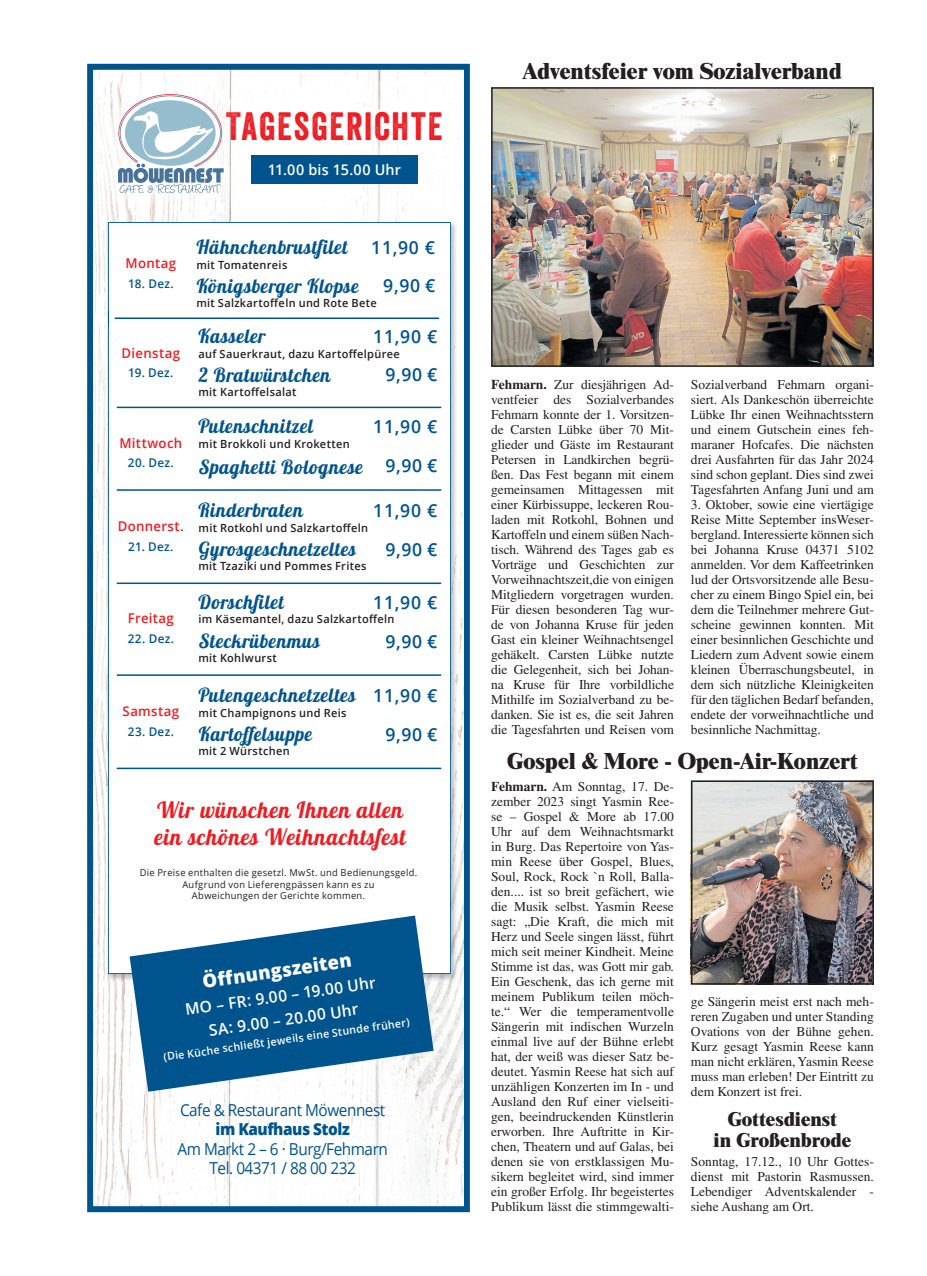
<style>
.page{position:relative;width:927px;height:1276px;background:#fff}
.page>*{position:absolute;margin:0;border:0;box-sizing:border-box;transform-origin:0 0}
.t1{font:38.25px "Veneer";letter-spacing:.05em;color:#ee1d23}
.t2{font:800 22.5px "Times LT Std";color:#231f20}
.t3{font:22.5px/27px "Lobster 1.4";letter-spacing:.04em;color:#ee1d23}
.t4{font:19.5px "Lobster 1.4";letter-spacing:.035em;color:#00548e}
.t5{font:800 19.5px/21px "Times LT Std";color:#231f20;text-align:center}
.t6{font:800 18.9px "Open Sans";color:#fff}
.t7{font:600 18px "Open Sans";letter-spacing:.04em;color:#00548e}
.t8{font:16.5px/19.5px "Open Sans";letter-spacing:-.03em;color:#00548e;text-align:center;scale:.93 1}
.t9{font:600 15.9px/24.2px "Open Sans";color:#fff;text-align:center}
.t10{font:600 14.7px "Open Sans";letter-spacing:.015em;color:#fff}
.t11{font:13.5px/15px "Times LT Std";letter-spacing:-.005em;color:#231f20;text-align:justify}
.t12{font:600 13.5px "Open Sans";letter-spacing:.02em;color:#ee1d23}
.t13{font:600 12px "Open Sans";letter-spacing:.025em;color:#00548e}
.t14{font:600 11.25px "Open Sans";letter-spacing:.025em;color:#231f20}
.t15{font:600 10.8px "Open Sans";color:#fff}
.t16{font:9.6px/11.4px "Open Sans";letter-spacing:.035em;color:#231f20;text-align:center}
.s1{font-family:"Open Sans";font-weight:600;font-size:18px}
.s2{font-weight:800}
.s3{font-weight:700}
</style>
<div class="page">
<img style="left:94px;top:71px;width:369px;height:1134px">
<div style="left:87px;top:64px;width:383px;height:1148px;border:6px solid #00548e"></div>
<img style="left:101px;top:76px;width:140px;height:135px">
<svg style="left:118px;top:94px;width:106px;height:99px"></svg>
<div style="left:251px;top:156px;width:167px;height:28px;background:#00548e"></div>
<img style="left:106px;top:931px;width:352px;height:51px">
<img style="left:451px;top:373px;width:7px;height:558px">
<img style="left:106px;top:373px;width:2px;height:558px">
<img style="left:409px;top:220px;width:49px;height:153px">
<img style="left:106px;top:220px;width:50px;height:153px">
<img style="left:156px;top:220px;width:253px;height:2px">
<svg style="left:108px;top:222px;width:343px;height:752px"></svg>
<svg style="left:130px;top:915px;width:304px;height:176px;fill:#00548e"></svg>
<img style="left:110px;top:311px;width:335px;height:14px">
<svg style="left:109px;top:311px;width:1px;height:14px"></svg>
<hr style="left:115px;top:317px;width:324px;height:2px;background:#00548e">
<img style="left:111px;top:400px;width:336px;height:14px">
<hr style="left:117px;top:407px;width:324px;height:1px;background:#00548e">
<img style="left:111px;top:483px;width:336px;height:14px">
<hr style="left:117px;top:489px;width:324px;height:2px;background:#00548e">
<img style="left:111px;top:576px;width:336px;height:14px">
<hr style="left:117px;top:582px;width:324px;height:2px;background:#00548e">
<img style="left:111px;top:668px;width:336px;height:14px">
<hr style="left:117px;top:674px;width:324px;height:2px;background:#00548e">
<img style="left:111px;top:761px;width:336px;height:14px">
<hr style="left:117px;top:767px;width:324px;height:2px;background:#00548e">
<img style="left:494px;top:90px;width:377px;height:274px">
<div style="left:491px;top:87px;width:383px;height:280px;border:2px solid #231f20"></div>
<img style="left:694px;top:783px;width:177px;height:198px">
<div style="left:691px;top:780px;width:183px;height:204px;border:2px solid #231f20"></div>
<p class="t1" style="left:226px;top:103px;width:218px">TAGESGERICHTE</p>
<p class="t10" style="left:268px;top:160px;width:135px">11.00 bis 15.00 Uhr</p>
<p class="t12" style="left:126px;top:254px;width:52px">Montag</p>
<p class="t13" style="left:128px;top:275px;width:47px">18. Dez.</p>
<p class="t12" style="left:122px;top:343px;width:60px">Dienstag</p>
<p class="t13" style="left:128px;top:364px;width:47px">19. Dez.</p>
<p class="t12" style="left:119px;top:433px;width:64px">Mittwoch</p>
<p class="t13" style="left:128px;top:454px;width:47px">20. Dez.</p>
<p class="t12" style="left:118px;top:517px;width:68px">Donnerst.</p>
<p class="t13" style="left:128px;top:538px;width:47px">21. Dez.</p>
<p class="t12" style="left:128px;top:609px;width:47px">Freitag</p>
<p class="t13" style="left:128px;top:630px;width:48px">22. Dez.</p>
<p class="t12" style="left:123px;top:702px;width:58px">Samstag</p>
<p class="t13" style="left:128px;top:723px;width:48px">23. Dez.</p>
<p class="t4" style="left:196px;top:235px;width:240px">Hähnchenbrustfilet <span class="s1">11,90 €</span></p>
<p class="t14" style="left:196px;top:257px;width:92px">mit Tomatenreis</p>
<p class="t4" style="left:197px;top:273px;width:164px">Königsberger Klopse</p>
<p class="t7" style="left:383px;top:273px;width:54px">9,90 €</p>
<p class="t14" style="left:196px;top:295px;width:182px">mit Salzkartoffeln und Rote Bete</p>
<p class="t4" style="left:198px;top:324px;width:69px">Kasseler</p>
<p class="t7" style="left:373px;top:324px;width:65px">11,90 €</p>
<p class="t14" style="left:199px;top:346px;width:203px">auf Sauerkraut, dazu Kartoffelpüree</p>
<p class="t4" style="left:199px;top:362px;width:133px">2 Bratwürstchen</p>
<p class="t7" style="left:385px;top:362px;width:54px">9,90 €</p>
<p class="t14" style="left:198px;top:384px;width:100px">mit Kartoffelsalat</p>
<p class="t4" style="left:198px;top:414px;width:116px">Putenschnitzel</p>
<p class="t7" style="left:373px;top:414px;width:65px">11,90 €</p>
<p class="t14" style="left:199px;top:436px;width:153px">mit Brokkoli und Kroketten</p>
<p class="t4" style="left:199px;top:455px;width:240px">Spaghetti Bolognese <span class="s1">9,90 €</span></p>
<p class="t4" style="left:198px;top:498px;width:106px">Rinderbraten</p>
<p class="t7" style="left:373px;top:498px;width:65px">11,90 €</p>
<p class="t14" style="left:199px;top:520px;width:171px">mit Rotkohl und Salzkartoffeln</p>
<p class="t4" style="left:199px;top:536px;width:159px">Gyrosgeschnetzeltes</p>
<p class="t7" style="left:385px;top:537px;width:54px">9,90 €</p>
<p class="t14" style="left:198px;top:558px;width:169px">mit Tzaziki und Pommes Frites</p>
<p class="t4" style="left:198px;top:589px;width:87px">Dorschfilet</p>
<p class="t7" style="left:373px;top:590px;width:65px">11,90 €</p>
<p class="t14" style="left:199px;top:611px;width:198px">im Käsemantel, dazu Salzkartoffeln</p>
<p class="t4" style="left:199px;top:628px;width:123px">Steckrübenmus</p>
<p class="t7" style="left:385px;top:629px;width:54px">9,90 €</p>
<p class="t14" style="left:198px;top:650px;width:80px">mit Kohlwurst</p>
<p class="t4" style="left:198px;top:683px;width:240px">Putengeschnetzeltes <span class="s1">11,90 €</span></p>
<p class="t14" style="left:199px;top:705px;width:150px">mit Champignons und Reis</p>
<p class="t4" style="left:199px;top:721px;width:115px">Kartoffelsuppe</p>
<p class="t7" style="left:385px;top:722px;width:54px">9,90 €</p>
<p class="t14" style="left:198px;top:743px;width:93px">mit 2 Würstchen</p>
<p class="t3" style="left:154px;top:796px;width:253px">Wir wünschen Ihnen allen ein schönes Weihnachtsfest</p>
<p class="t16" style="left:140px;top:866px;width:279px">Die Preise enthalten die gesetzl. MwSt. und Bedienungsgeld.<br>Aufgrund von Lieferengpässen kann es zu<br>Abweichungen der Gerichte kommen.</p>
<p class="t6" style="left:201px;top:967px;width:152px;rotate:-8deg">Öffnungszeiten</p>
<p class="t9" style="left:184px;top:996px;width:194px;rotate:-8deg">MO – FR: 9.00 – 19.00 Uhr<br>SA: 9.00 – 20.00 Uhr</p>
<p class="t15" style="left:162px;top:1049px;width:250px;rotate:-8deg">(Die Küche schließt jeweils eine Stunde früher)</p>
<p class="t8" style="left:177px;top:1099px;width:228px">Cafe &amp; Restaurant Möwennest <span class="s2">im Kaufhaus Stolz<br></span>Am Markt 2 – 6 · Burg/Fehmarn<br>Tel. 04371 / 88 00 232</p>
<p class="t2" style="left:523px;top:57px;width:320px">Adventsfeier vom Sozialverband</p>
<p class="t11" style="left:491px;top:377px;width:184px"><span class="s3">Fehmarn.</span> Zur diesjährigen Ad&shy;ventfeier des Sozialverbandes Fehmarn konnte der 1. Vorsitzen&shy;de Carsten Lübke über 70 Mit&shy;glieder und Gäste im Restaurant Petersen in Landkirchen begrü&shy;ßen. Das Fest begann mit einem gemeinsamen Mittagessen mit einer Kürbissuppe, leckeren Rou&shy;laden mit Rotkohl, Bohnen und Kartoffeln und einem süßen Nach&shy;tisch. Während des Tages gab es Vorträge und Geschichten zur Vorweihnachtszeit,die von einigen Mitgliedern vorgetragen wurden.<br>Für diesen besonderen Tag wur&shy;de von Johanna Kruse für jeden Gast ein kleiner Weihnachtsengel gehäkelt. Carsten Lübke nutzte die Gelegenheit, sich bei Johan&shy;na Kruse für Ihre vorbildliche Mithilfe im Sozialverband zu be&shy;danken. Sie ist es, die seit Jahren die Tagesfahrten und Reisen vom</p>
<p class="t11" style="left:691px;top:377px;width:184px">Sozialverband Fehmarn organi&shy;siert. Als Dankeschön überreichte Lübke Ihr einen Weihnachtsstern und einem Gutschein eines feh&shy;maraner Hofcafes. Die nächsten drei Ausfahrten für das Jahr 2024 sind schon geplant. Dies sind zwei Tagesfahrten Anfang Juni und am</p>
<p class="t11" style="left:691px;top:497px;width:184px">3. Oktober, sowie eine viertägige Reise Mitte September insWeser&shy;bergland. Interessierte können sich bei Johanna Kruse 04371 5102 anmelden. Vor dem Kaffeetrinken lud der Ortsvorsitzende alle Besu&shy;cher zu einem Bingo Spiel ein, bei dem die Teilnehmer mehrere Gut&shy;scheine gewinnen konnten. Mit einer besinnlichen Geschichte und Liedern zum Advent sowie einem kleinen Überraschungsbeutel, in dem sich nützliche Kleinigkeiten für den täglichen Bedarf befanden, endete der vorweihnachtliche und besinnliche Nachmittag.</p>
<p class="t2" style="left:507px;top:747px;width:352px">Gospel &amp; More - Open-Air-Konzert</p>
<p class="t11" style="left:491px;top:778px;width:184px"><span class="s3">Fehmarn.</span> Am Sonntag, 17. De&shy;zember 2023 singt Yasmin Ree&shy;se – Gospel &amp; More ab 17.00<br>Uhr auf dem Weihnachtsmarkt in Burg. Das Repertoire von Yas&shy;min Reese über Gospel, Blues, Soul, Rock, Rock `n Roll, Balla&shy;den.... ist so breit gefächert, wie die Musik selbst. Yasmin Reese sagt: „Die Kraft, die mich mit Herz und Seele singen lässt, führt mich seit meiner Kindheit. Meine Stimme ist das, was Gott mir gab.<br>Ein Geschenk, das ich gerne mit meinem Publikum teilen möch&shy;te.“ Wer die temperamentvolle Sängerin mit indischen Wurzeln einmal live auf der Bühne erlebt hat, der weiß was dieser Satz be&shy;deutet. Yasmin Reese hat sich auf unzähligen Konzerten im In - und Ausland den Ruf einer vielseiti&shy;gen, beeindruckenden Künstlerin erworben. Ihre Auftritte in Kir&shy;chen, Theatern und auf Galas, bei denen sie von erstklassigen Mu&shy;sikern begleitet wird, sind immer ein großer Erfolg. Ihr begeistertes Publikum lässt die stimmgewalti-</p>
<p class="t11" style="left:691px;top:993px;width:184px">ge Sängerin meist erst nach meh&shy;reren Zugaben und unter Standing Ovations von der Bühne gehen.<br>Kurz gesagt Yasmin Reese kann man nicht erklären, Yasmin Reese muss man erleben! Der Eintritt zu dem Konzert ist frei.</p>
<p class="t5" style="left:714px;top:1107px;width:139px">Gottesdienst<br>in Großenbrode</p>
<p class="t11" style="left:691px;top:1154px;width:184px">Sonntag, 17.12., 10 Uhr Gottes&shy;dienst mit Pastorin Rasmussen.<br>Lebendiger Adventskalender - siehe Aushang am Ort.</p>
</div>
